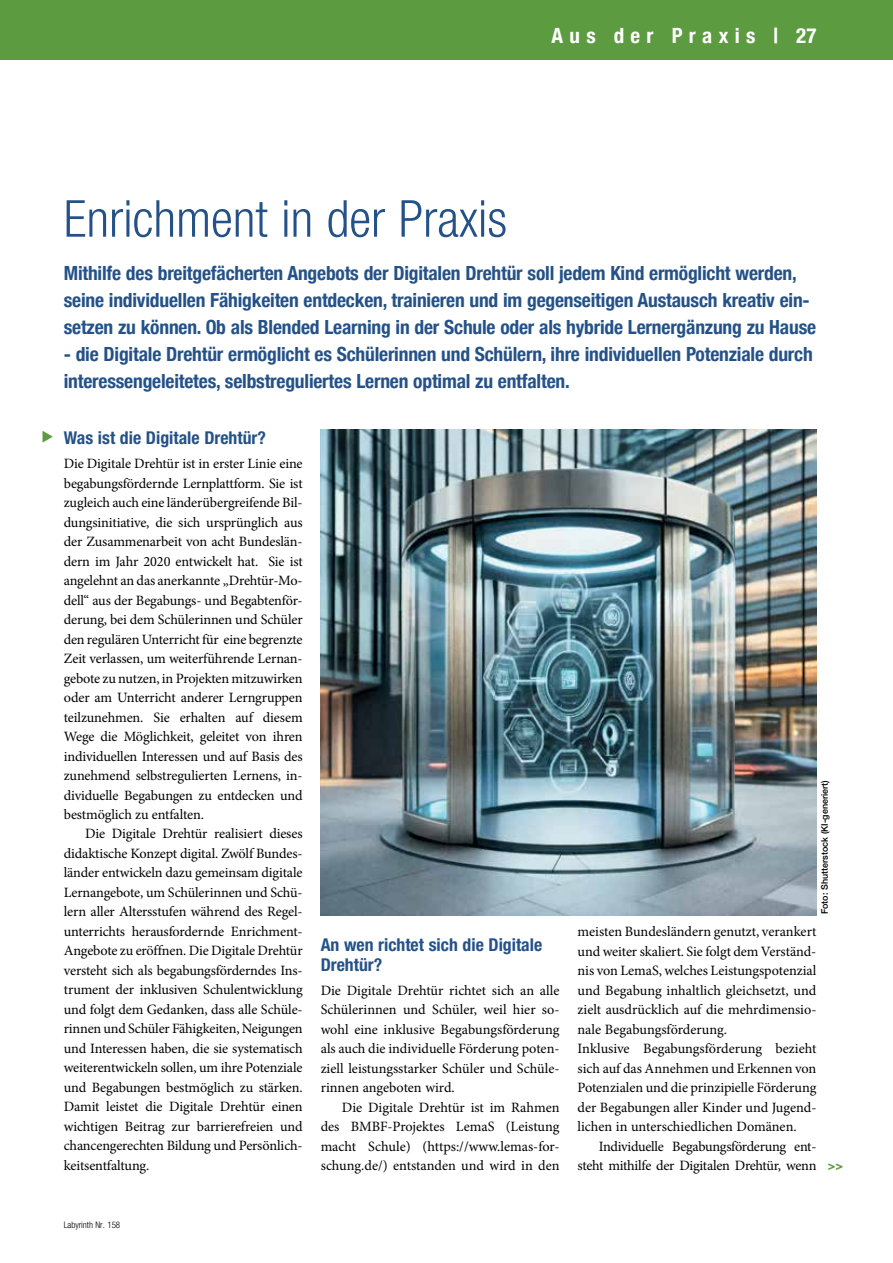
<style>
.page{position:relative;width:893px;height:1263px;background:#fff}
.page>*{position:absolute;margin:0;border:0;box-sizing:border-box;transform-origin:0 0}
.t1{font:300 condensed 51px "Helvetica Neue LT Std";color:#245288}
.t2{font:700 condensed 21px "Helvetica Neue";letter-spacing:.3em;color:#fff}
.t3{font:700 condensed 19.5px/27px "Helvetica Neue";letter-spacing:-.01em;color:#245288}
.t4{font:700 condensed 17.7px/19.5px "Helvetica Neue LT Std";color:#245288}
.t5{font:14.25px/19.5px "Minion Pro";letter-spacing:-.005em;color:#000;text-align:justify}
.t6{font:700 condensed 12.75px "Helvetica Neue";color:#5d9b41}
.t7{font:500 9px "Helvetica Neue";color:#000}
.t8{font:300 condensed 9px "Helvetica Neue LT Std";color:#000}
</style>
<div class="page">
<div style="left:0;top:0;width:893px;height:60px;background:#5d9b41"></div>
<svg style="left:43px;top:431px;width:10px;height:12px"></svg>
<img style="left:321px;top:429px;width:495px;height:486px">
<h2 class="t2" style="left:669px;top:17px;width:149px">Rubrik | 27</h2>
<h2 class="t2" style="left:552px;top:18px;width:205px">Aus der Prax s</h2>
<h1 class="t1" style="left:64px;top:189px;width:445px">Enrichment in der Praxis</h1>
<p class="t3" style="left:64px;top:258px;width:754px">Mithilfe des breitgefächerten Angebots der Digitalen Drehtür soll jedem Kind ermöglicht werden, seine individuellen Fähigkeiten entdecken, trainieren und im gegenseitigen Austausch kreativ ein&shy;setzen zu können. Ob als Blended Learning in der Schule oder als hybride Lernergänzung zu Hause</p>
<h3 class="t3" style="left:64px;top:339px;width:750px">- die Digitale Drehtür ermöglicht es Schülerinnen und Schülern, ihre individuellen Potenziale durch interessengeleitetes, selbstreguliertes Lernen optimal zu entfalten.</h3>
<p class="t4" style="left:64px;top:428px;width:204px">Was ist die Digitale Drehtür?</p>
<p class="t5" style="left:64px;top:454px;width:240px">Die Digitale Drehtür ist in erster Linie eine begabungsfördernde Lernplattform. Sie ist zugleich auch eine länderübergreifende Bil&shy;dungsinitiative, die sich ursprünglich aus der Zusammenarbeit von acht Bundeslän&shy;dern im Jahr 2020 entwickelt hat. Sie ist angelehnt an das anerkannte „Drehtür-Mo&shy;dell“ aus der Begabungs- und Begabtenför&shy;derung, bei dem Schülerinnen und Schüler den regulären Unterricht für eine begrenzte Zeit verlassen, um weiterführende Lernan&shy;gebote zu nutzen, in Projekten mitzuwirken oder am Unterricht anderer Lerngruppen teilzunehmen. Sie erhalten auf diesem Wege die Möglichkeit, geleitet von ihren individuellen Interessen und auf Basis des zunehmend selbstregulierten Lernens, in&shy;dividuelle Begabungen zu entdecken und bestmöglich zu entfalten.</p>
<p class="t5" style="left:64px;top:824px;width:240px;text-indent:21px">Die Digitale Drehtür realisiert dieses didaktische Konzept digital. Zwölf Bundes&shy;länder entwickeln dazu gemeinsam digitale Lernangebote, um Schülerinnen und Schü&shy;lern aller Altersstufen während des Regel&shy;unterrichts herausfordernde Enrichment-Angebote zu eröffnen. Die Digitale Drehtür versteht sich als begabungsförderndes Ins&shy;trument der inklusiven Schulentwicklung und folgt dem Gedanken, dass alle Schüle&shy;rinnen und Schüler Fähigkeiten, Neigungen und Interessen haben, die sie systematisch weiterentwickeln sollen, um ihre Potenziale und Begabungen bestmöglich zu stärken.<br>Damit leistet die Digitale Drehtür einen wichtigen Beitrag zur barrierefreien und chancengerechten Bildung und Persönlich&shy;keitsentfaltung.</p>
<p class="t4" style="left:321px;top:935px;width:223px">An wen richtet sich die Digitale<br>Drehtür?</p>
<p class="t5" style="left:321px;top:980px;width:240px">Die Digitale Drehtür richtet sich an alle Schülerinnen und Schüler, weil hier so&shy;wohl eine inklusive Begabungsförderung als auch die individuelle Förderung poten&shy;ziell leistungsstarker Schüler und Schüle&shy;rinnen angeboten wird.</p>
<p class="t5" style="left:321px;top:1097px;width:240px;text-indent:21px">Die Digitale Drehtür ist im Rahmen des BMBF-Projektes LemaS (Leistung macht Schule) (https://www.lemas-for&shy;schung.de/) entstanden und wird in den</p>
<p class="t7" style="left:817px;top:914px;width:136px;rotate:-90deg">Foto: Shutterstock (KI-generiert)</p>
<p class="t5" style="left:578px;top:922px;width:240px;text-align:left">meisten Bundesländern genutzt, verankert und weiter skaliert. Sie folgt dem Verständ&shy;nis von LemaS, welches Leistungspotenzial und Begabung inhaltlich gleichsetzt, und zielt ausdrücklich auf die mehrdimensio&shy;nale Begabungsförderung.<br>Inklusive Begabungsförderung bezieht sich auf das Annehmen und Erkennen von Potenzialen und die prinzipielle Förderung der Begabungen aller Kinder und Jugend&shy;lichen in unterschiedlichen Domänen.</p>
<p class="t5" style="left:578px;top:1136px;width:240px;text-align:right">Individuelle Begabungsförderung ent&shy;steht mithilfe der Digitalen Drehtür, wenn</p>
<p class="t6" style="left:828px;top:1154px;width:17px">&gt;&gt;</p>
<p class="t8" style="left:64px;top:1220px;width:58px">Labyrinth Nr. 158</p>
</div>
